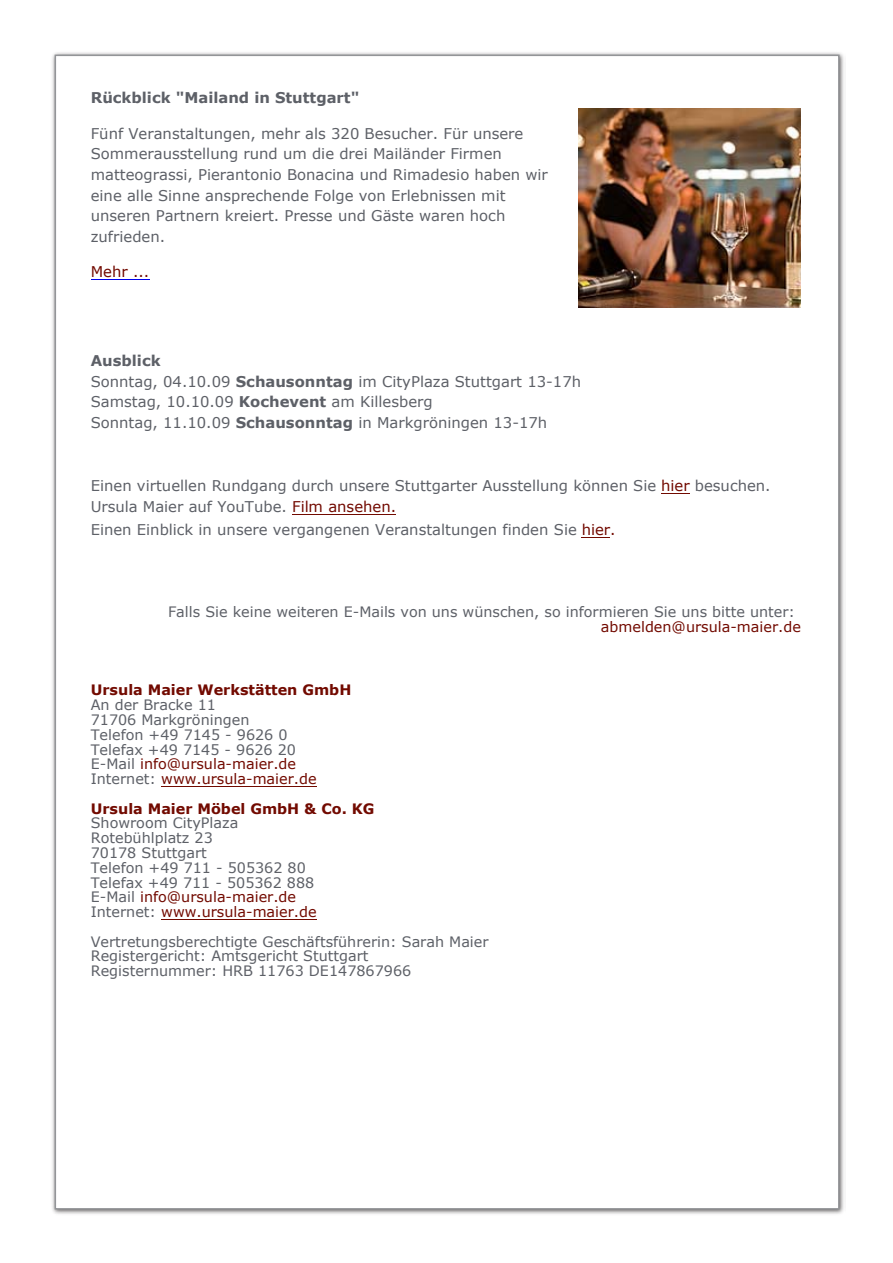
<style>
.page{position:relative;width:893px;height:1263px;background:#fff}
.page>*{position:absolute;margin:0;border:0;box-sizing:border-box;transform-origin:0 0}
.t1{font:14.85px/20.5px "Verdana";color:#5d6067}
.t2{font:700 14.85px "Verdana";color:#5d6067}
.t3{font:14.85px "Verdana";color:#720a00}
.t4{font:14.4px/14.9px "Verdana";color:#5d6067}
.s1{font-weight:700}
.s2{color:#720a00}
.s3{font-weight:700;color:#720a00}
</style>
<div class="page">
<div style="left:50px;top:50px;width:796px;height:1166px;background:#231f20;opacity:.75"></div>
<div style="left:55px;top:55px;width:784px;height:1154px;background:#fff"></div>
<hr style="left:91px;top:279px;width:58px;height:1px;background:#00e">
<img style="left:578px;top:108px;width:222px;height:200px">
<svg style="left:661px;top:493px;width:29px;height:1px"></svg>
<hr style="left:292px;top:514px;width:104px;height:1px;background:#720a00">
<svg style="left:582px;top:537px;width:28px;height:1px"></svg>
<hr style="left:161px;top:786px;width:156px;height:1px;background:#720a00">
<hr style="left:161px;top:919px;width:156px;height:1px;background:#720a00">
<p class="t2" style="left:91px;top:88px;width:270px">Rückblick "Mailand in Stuttgart"</p>
<p class="t1" style="left:91px;top:123px;width:459px">Fünf Veranstaltungen, mehr als 320 Besucher. Für unsere Sommerausstellung rund um die drei Mailänder Firmen matteograssi, Pierantonio Bonacina und Rimadesio haben wir eine alle Sinne ansprechende Folge von Erlebnissen mit unseren Partnern kreiert. Presse und Gäste waren hoch zufrieden.</p>
<p class="t3" style="left:91px;top:262px;width:60px">Mehr ...</p>
<p class="t1" style="left:91px;top:350px;width:492px"><span class="s1">Ausblick<br></span>Sonntag, 04.10.09 <span class="s1">Schausonntag</span> im CityPlaza Stuttgart 13-17h Samstag, 10.10.09 <span class="s1">Kochevent</span> am Killesberg<br>Sonntag, 11.10.09 <span class="s1">Schausonntag</span> in Markgröningen 13-17h</p>
<p class="t1" style="left:91px;top:475px;width:681px;line-height:21px">Einen virtuellen Rundgang durch unsere Stuttgarter Ausstellung können Sie <span class="s2">hier</span> besuchen.<br>Ursula Maier auf YouTube. <span class="s2">Film ansehen.</span></p>
<p class="t1" style="left:91px;top:520px;width:526px">Einen Einblick in unsere vergangenen Veranstaltungen finden Sie <span class="s2">hier.</span></p>
<p class="t4" style="left:601px;top:605px;width:201px;text-indent:-433px">Falls Sie keine weiteren E-Mails von uns wünschen, so informieren Sie uns bitte unter: <span class="s2">abmelden@ursula-maier.de</span></p>
<p class="t4" style="left:91px;top:683px;width:262px"><span class="s3">Ursula Maier Werkstätten GmbH<br></span>An der Bracke 11<br>71706 Markgröningen<br>Telefon +49 7145 - 9626 0<br>Telefax +49 7145 - 9626 20<br>E-Mail <span class="s2">info@ursula-maier.de<br></span>Internet: <span class="s2">www.ursula-maier.de</span></p>
<p class="t4" style="left:91px;top:801px;width:285px"><span class="s3">Ursula Maier Möbel GmbH &amp; Co. KG<br></span>Showroom CityPlaza<br>Rotebühlplatz 23<br>70178 Stuttgart<br>Telefon +49 711 - 505362 80<br>Telefax +49 711 - 505362 888<br>E-Mail <span class="s2">info@ursula-maier.de<br></span>Internet: <span class="s2">www.ursula-maier.de</span></p>
<p class="t4" style="left:91px;top:934px;width:399px">Vertretungsberechtigte Geschäftsführerin: Sarah Maier<br>Registergericht: Amtsgericht Stuttgart<br>Registernummer: HRB 11763 DE147867966</p>
</div>
